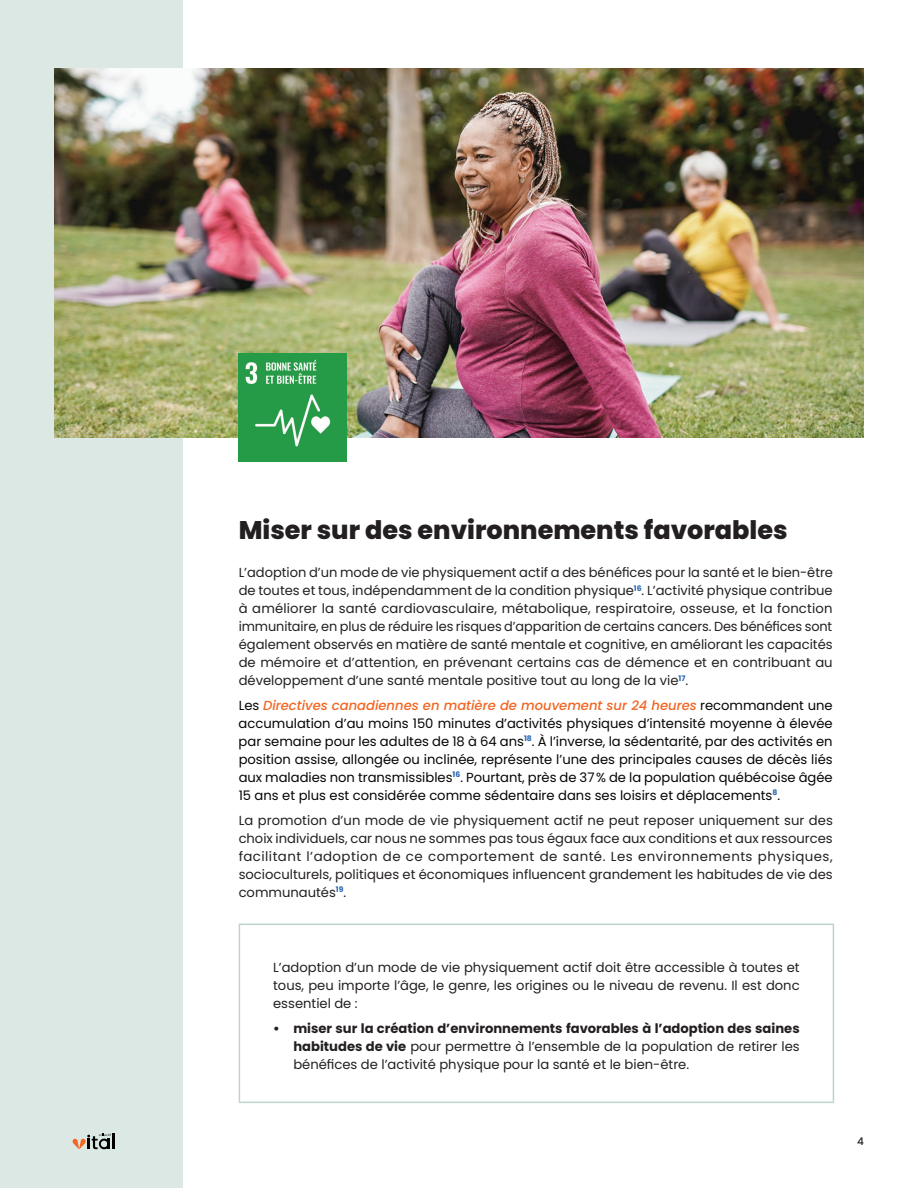
<style>
.page{position:relative;width:918px;height:1188px;background:#fff}
.page>*{position:absolute;margin:0;border:0;box-sizing:border-box;transform-origin:0 0}
.t1{font:800 25.5px "Poppins";color:#231f20}
.t2{font:13.2px/18px "Poppins";color:#231f20;text-align:justify}
.t3{font:13.2px/18px "Poppins";color:#040503;text-align:justify}
.t4{font:500 10.5px "Poppins";color:#231f20}
.s1{font-weight:500;font-style:italic;color:#f36421}
.s2{font-weight:700}
</style>
<div class="page">
<div style="left:0;top:0;width:183px;height:1188px;background:#dce8e4"></div>
<hr style="left:112px;top:1134px;width:3px;height:15px;background:#000">
<svg style="left:73px;top:1134px;width:38px;height:15px"></svg>
<img style="left:54px;top:68px;width:810px;height:369px">
<img style="left:239px;top:354px;width:108px;height:108px">
<hr style="left:239px;top:924px;width:595px;height:1px;background:#bed3cf">
<hr style="left:239px;top:925px;width:1px;height:177px;background:#bed3cf">
<hr style="left:833px;top:925px;width:1px;height:177px;background:#bed3cf">
<hr style="left:239px;top:1102px;width:595px;height:1px;background:#bed3cf">
<h1 class="t1" style="left:239px;top:515px;width:550px">Miser sur des environnements favorables</h1>
<p class="t2" style="left:239px;top:564px;width:596px">L’adoption d’un mode de vie physiquement actif a des bénéfices pour la santé et le bien-être de toutes et tous, indépendamment de la condition physique<sup>16</sup>. L’activité physique contribue à améliorer la santé cardiovasculaire, métabolique, respiratoire, osseuse, et la fonction immunitaire, en plus de réduire les risques d’apparition de certains cancers. Des bénéfices sont également observés en matière de santé mentale et cognitive, en améliorant les capacités de mémoire et d’attention, en prévenant certains cas de démence et en contribuant au développement d’une santé mentale positive tout au long de la vie<sup>17</sup>.</p>
<p class="t3" style="left:239px;top:696px;width:596px">Les <span class="s1">Directives canadiennes en matière de mouvement sur 24 heures</span> recommandent une accumulation d’au moins 150 minutes d’activités physiques d’intensité moyenne à élevée par semaine pour les adultes de 18 à 64 ans<sup>18</sup>. À l’inverse, la sédentarité, par des activités en position assise, allongée ou inclinée, représente l’une des principales causes de décès liés aux maladies non transmissibles<sup>16</sup>. Pourtant, près de 37% de la population québécoise âgée 15 ans et plus est considérée comme sédentaire dans ses loisirs et déplacements<sup>8</sup>.</p>
<p class="t2" style="left:239px;top:811px;width:596px">La promotion d’un mode de vie physiquement actif ne peut reposer uniquement sur des choix individuels, car nous ne sommes pas tous égaux face aux conditions et aux ressources facilitant l’adoption de ce comportement de santé. Les environnements physiques, socioculturels, politiques et économiques influencent grandement les habitudes de vie des communautés<sup>19</sup>.</p>
<p class="t2" style="left:273px;top:958px;width:528px">L’adoption d’un mode de vie physiquement actif doit être accessible à toutes et tous, peu importe l’âge, le genre, les origines ou le niveau de revenu. Il est donc essentiel de :</p>
<p class="t2" style="left:293px;top:1019px;width:508px;text-indent:-20px"><span class="s2">• miser sur la création d’environnements favorables à l’adoption des saines habitudes de vie</span> pour permettre à l’ensemble de la population de retirer les bénéfices de l’activité physique pour la santé et le bien-être.</p>
<p class="t4" style="left:857px;top:1135px;width:8px">4</p>
</div>
